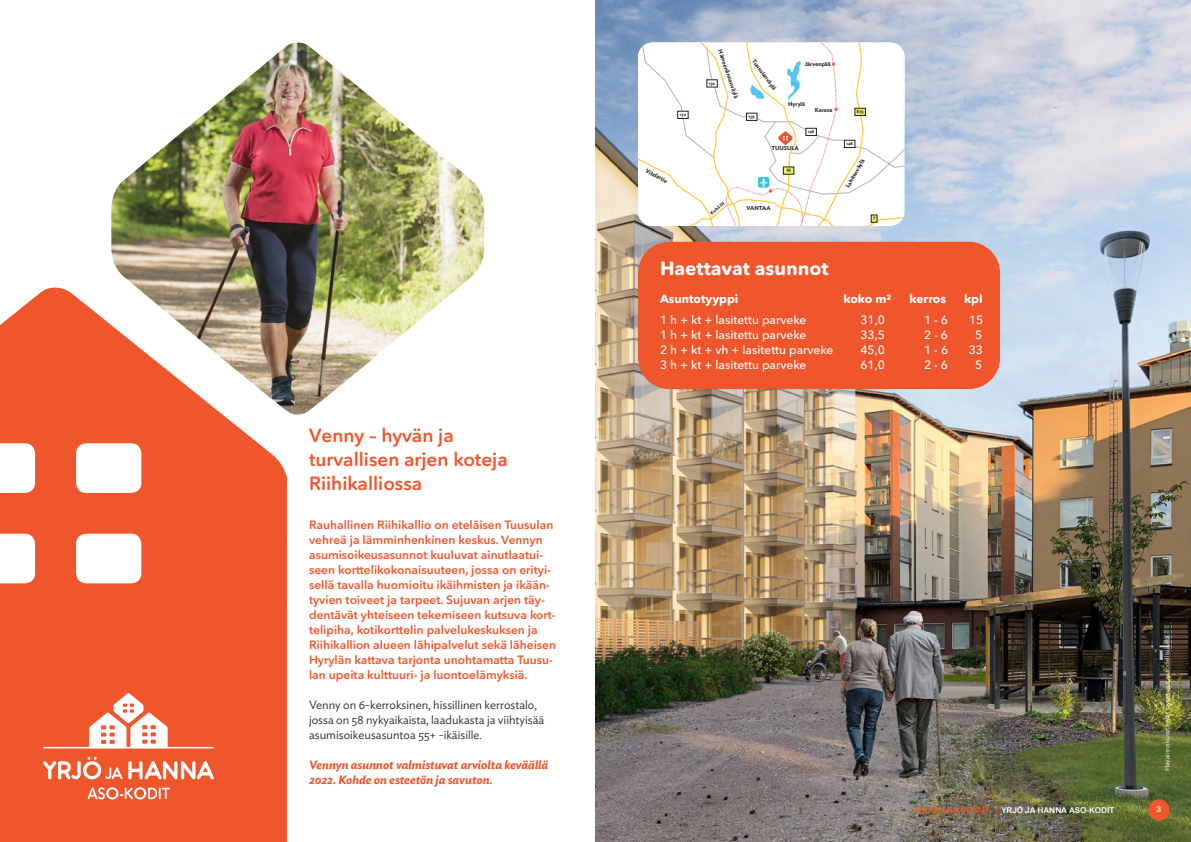
<style>
.page{position:relative;width:1191px;height:842px;background:#fff}
.page>*{position:absolute;margin:0;border:0;box-sizing:border-box;transform-origin:0 0}
.t1{font:600 19px/24px "Avenir Next Rounded Std";color:#f0562c}
.t2{font:700 19px "Avenir Next Rounded Std";color:#fff}
.t3{font:600 12px/15px "Avenir Next Rounded Std";color:#f0562c}
.t4{font:500 12px "Avenir Next Rounded Std";color:#fff}
.t5{font:300 12px/15px "Ideal Sans";color:#231f20}
.t6{font:italic 600 12px/15px "Ideal Sans";color:#f0562c}
.t7{font:700 12px "Avenir Next Rounded Std";color:#fff}
.t8{font:8px "Arial Rounded MT Bold";color:#fff}
.t9{font:300 7px "Ideal Sans";color:#fff}
.t10{font:600 5.7px "Ideal Sans";color:#231f20}
.t11{font:600 4.7px "Ideal Sans";color:#231f20}
.t12{font:600 4.4px "Ideal Sans";color:#231f20}
.s1{color:#f0562c}
</style>
<div class="page">
<img style="left:595px;top:0;width:596px;height:842px">
<svg style="left:638px;top:43px;width:266px;height:183px"></svg>
<div style="left:855px;top:108px;width:10px;height:8px;background:#efec68"></div>
<div style="left:854px;top:108px;width:11px;height:8px;border:1px solid #231f20"></div>
<div style="left:783px;top:167px;width:11px;height:7px;background:#efec68"></div>
<div style="left:783px;top:167px;width:11px;height:8px;border:1px solid #231f20"></div>
<div style="left:871px;top:215px;width:6px;height:7px;background:#efec68"></div>
<div style="left:871px;top:215px;width:6px;height:8px;border:1px solid #231f20"></div>
<div style="left:1148px;top:799px;width:21px;height:22px;background:#f0562c;border-radius:50%"></div>
<svg style="left:0;top:287px;width:286px;height:321px;fill:#f0562c"></svg>
<div style="left:0;top:608px;width:286px;height:234px;background:#f0562c"></div>
<img style="left:110px;top:43px;width:375px;height:372px">
<div style="left:638px;top:242px;width:362px;height:147px;background:#f0562c;border-radius:31px"></div>
<svg style="left:43px;top:757px;width:171px;height:23px"></svg>
<svg style="left:88px;top:787px;width:82px;height:12px"></svg>
<svg style="left:89px;top:693px;width:79px;height:54px"></svg>
<hr style="left:43px;top:747px;width:171px;height:1px;background:#fff">
<h1 class="t1" style="left:309px;top:424px;width:200px">Venny – hyvän ja turvallisen arjen koteja<br>Riihikalliossa</h1>
<p class="t3" style="left:309px;top:518px;width:248px">Rauhallinen Riihikallio on eteläisen Tuusulan vehreä ja lämminhenkinen keskus. Vennyn asumisoikeusasunnot kuuluvat ainutlaatui&shy;seen korttelikokonaisuuteen, jossa on erityi&shy;sellä tavalla huomioitu ikäihmisten ja ikään&shy;tyvien toiveet ja tarpeet. Sujuvan arjen täy&shy;dentävät yhteiseen tekemiseen kutsuva kort&shy;telipiha, kotikorttelin palvelukeskuksen ja Riihikallion alueen lähipalvelut sekä läheisen Hyrylän kattava tarjonta unohtamatta Tuusu&shy;lan upeita kulttuuri- ja luontoelämyksiä.</p>
<p class="t5" style="left:309px;top:697px;width:237px">Venny on 6-kerroksinen, hissillinen kerrostalo, jossa on 58 nykyaikaista, laadukasta ja viihtyisää asumisoikeusasuntoa 55+ -ikäisille.</p>
<p class="t6" style="left:309px;top:757px;width:241px">Vennyn asunnot valmistuvat arviolta keväällä<br>2022. Kohde on esteetön ja savuton.</p>
<p class="t12" style="left:680px;top:111px;width:7px">132</p>
<p class="t10" style="left:648px;top:166px;width:25px;rotate:27deg">Vihdintie</p>
<p class="t10" style="left:724px;top:48px;width:52px;rotate:71deg">Häm eenlinnanväylä</p>
<p class="t12" style="left:709px;top:80px;width:8px">130</p>
<p class="t10" style="left:757px;top:57px;width:38px;rotate:54deg">Tuusulanväylä</p>
<p class="t12" style="left:748px;top:113px;width:8px">139</p>
<p class="t10" style="left:804px;top:60px;width:28px">Järvenpää</p>
<p class="t10" style="left:788px;top:99px;width:18px">Hyrylä</p>
<p class="t10" style="left:815px;top:105px;width:19px">Kerava</p>
<p class="t12" style="left:808px;top:128px;width:8px">148</p>
<p class="t10" style="left:771px;top:144px;width:29px">TUUSULA</p>
<p class="t12" style="left:786px;top:166px;width:6px">45</p>
<p class="t11" style="left:708px;top:210px;width:19px;rotate:-38deg">Kehä III</p>
<p class="t10" style="left:746px;top:203px;width:26px">VANTAA</p>
<p class="t12" style="left:857px;top:108px;width:8px">E75</p>
<p class="t12" style="left:846px;top:140px;width:8px">148</p>
<p class="t10" style="left:843px;top:185px;width:34px;rotate:-60deg">Lahdenväylä</p>
<p class="t12" style="left:873px;top:214px;width:4px">7</p>
<h1 class="t2" style="left:660px;top:256px;width:170px">Haettavat asunnot</h1>
<p class="t7" style="left:660px;top:292px;width:80px">Asuntotyyppi</p>
<p class="t7" style="left:843px;top:292px;width:49px">koko m²</p>
<p class="t7" style="left:909px;top:292px;width:38px">kerros</p>
<p class="t7" style="left:964px;top:292px;width:20px">kpl</p>
<p class="t4" style="left:660px;top:313px;width:148px">1 h + kt + lasitettu parveke</p>
<p class="t4" style="left:860px;top:313px;width:26px">31,0</p>
<p class="t4" style="left:924px;top:313px;width:26px">1 - 6</p>
<p class="t4" style="left:969px;top:313px;width:16px">15</p>
<p class="t4" style="left:660px;top:328px;width:148px">1 h + kt + lasitettu parveke</p>
<p class="t4" style="left:860px;top:328px;width:26px">33,5</p>
<p class="t4" style="left:924px;top:328px;width:26px">2 - 6</p>
<p class="t4" style="left:975px;top:328px;width:9px">5</p>
<p class="t4" style="left:660px;top:343px;width:175px">2 h + kt + vh + lasitettu parveke</p>
<p class="t4" style="left:860px;top:343px;width:26px">45,0</p>
<p class="t4" style="left:924px;top:343px;width:26px">1 - 6</p>
<p class="t4" style="left:968px;top:343px;width:16px">33</p>
<p class="t4" style="left:660px;top:358px;width:148px">3 h + kt + lasitettu parveke</p>
<p class="t4" style="left:860px;top:358px;width:26px">61,0</p>
<p class="t4" style="left:924px;top:358px;width:26px">2 - 6</p>
<p class="t4" style="left:975px;top:358px;width:9px">5</p>
<p class="t9" style="left:1161px;top:771px;width:139px;rotate:-90deg">Havainnekuvat eivat täysin vastaa todellisuutta.</p>
<p class="t8" style="left:914px;top:806px;width:202px"><span class="s1">TUUSULAN VENNY |</span> YRJÖ JA HANNA ASO-KODIT</p>
<p class="t8" style="left:1156px;top:805px;width:6px">3</p>
</div>
